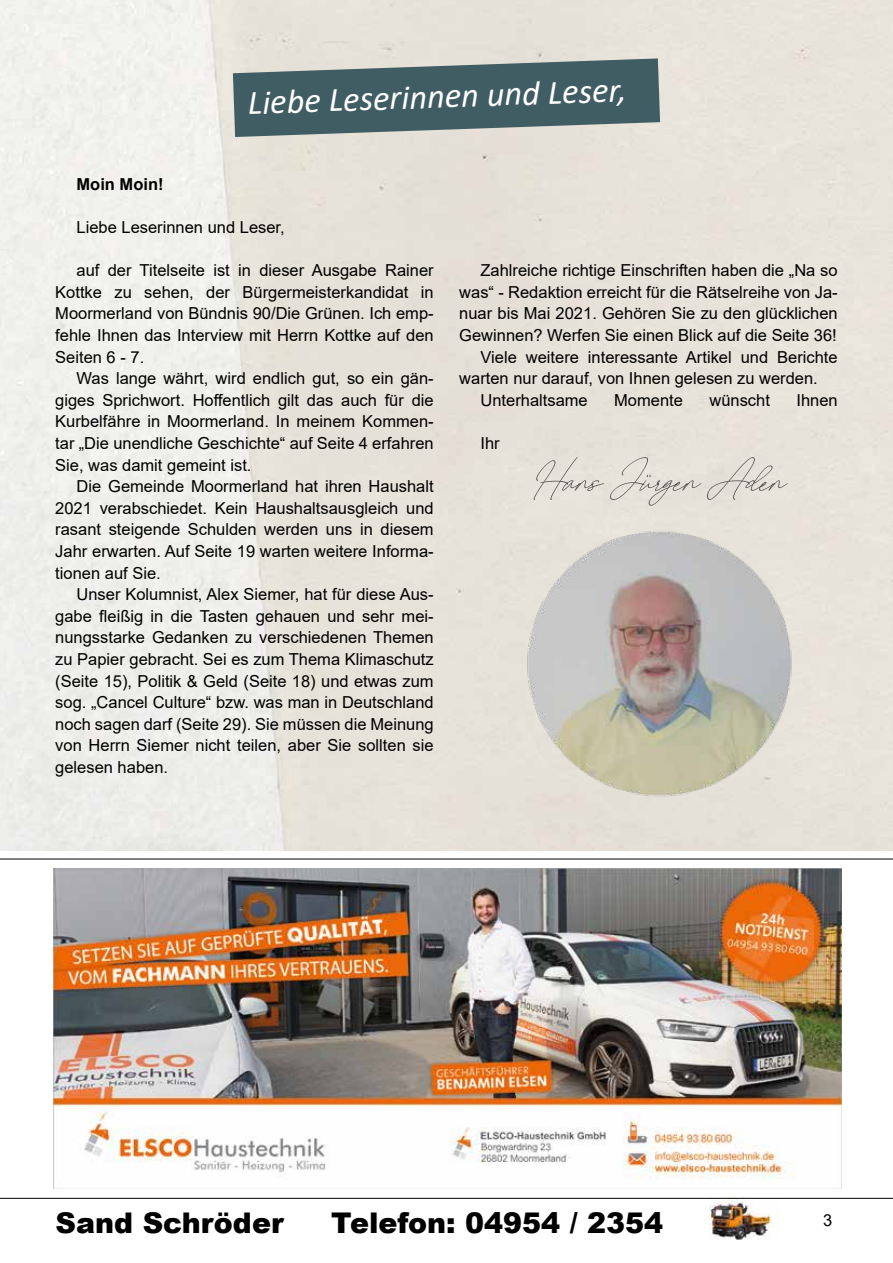
<style>
.page{position:relative;width:893px;height:1263px;background:#fff}
.page>*{position:absolute;margin:0;border:0;box-sizing:border-box;transform-origin:0 0}
.t1{font:italic 34.5px "Calibri";color:#fff}
.t2{font:900 28.5px "Arial";color:#000}
.t3{font:16.5px/21.6px "Arial";color:#000;text-align:justify}
.t4{font:700 16.5px "Arial";color:#000}
</style>
<div class="page">
<img style="left:710px;top:1196px;width:69px;height:44px">
<img style="left:0;top:0;width:893px;height:851px">
<svg style="left:233px;top:58px;width:427px;height:79px;background:#61767a"></svg>
<svg style="left:534px;top:457px;width:254px;height:49px;background:#dddad1"></svg>
<hr style="left:0;top:859px;width:893px;height:1px;background:#000">
<img style="left:53px;top:868px;width:789px;height:320px">
<hr style="left:0;top:1198px;width:893px;height:1px;background:#000">
<img style="left:519px;top:521px;width:282px;height:283px">
<h1 class="t1" style="left:247px;top:79px;width:380px;rotate:-2deg">Liebe Leserinnen und Leser,</h1>
<p class="t4" style="left:77px;top:172px;width:89px">Moin Moin!</p>
<p class="t3" style="left:77px;top:216px;width:210px">Liebe Leserinnen und Leser,</p>
<p class="t3" style="left:55px;top:260px;width:380px;text-indent:21px">auf der Titelseite ist in dieser Ausgabe Rainer Kottke zu sehen, der Bürgermeisterkandidat in Moormerland von Bündnis 90/Die Grünen. Ich emp&shy;fehle Ihnen das Interview mit Herrn Kottke auf den Seiten 6 - 7.</p>
<p class="t3" style="left:55px;top:367px;width:380px;text-indent:21px">Was lange währt, wird endlich gut, so ein gän&shy;giges Sprichwort. Hoffentlich gilt das auch für die Kurbelfähre in Moormerland. In meinem Kommen&shy;tar „Die unendliche Geschichte“ auf Seite 4 erfahren Sie, was damit gemeint ist.</p>
<p class="t3" style="left:55px;top:475px;width:380px;text-indent:21px">Die Gemeinde Moormerland hat ihren Haushalt 2021 verabschiedet. Kein Haushaltsausgleich und rasant steigende Schulden werden uns in diesem Jahr erwarten. Auf Seite 19 warten weitere Informa&shy;tionen auf Sie.</p>
<p class="t3" style="left:55px;top:583px;width:380px;text-indent:21px">Unser Kolumnist, Alex Siemer, hat für diese Aus&shy;gabe fleißig in die Tasten gehauen und sehr mei&shy;nungsstarke Gedanken zu verschiedenen Themen zu Papier gebracht. Sei es zum Thema Klimaschutz (Seite 15), Politik &amp; Geld (Seite 18) und etwas zum sog. „Cancel Culture“ bzw. was man in Deutschland noch sagen darf (Seite 29). Sie müssen die Meinung von Herrn Siemer nicht teilen, aber Sie sollten sie gelesen haben.</p>
<p class="t3" style="left:480px;top:260px;width:359px">Zahlreiche richtige Einschriften haben die „Na so</p>
<p class="t3" style="left:459px;top:281px;width:380px">was“ - Redaktion erreicht für die Rätselreihe von Ja-</p>
<p class="t3" style="left:459px;top:303px;width:380px">nuar bis Mai 2021. Gehören Sie zu den glücklichen</p>
<p class="t3" style="left:459px;top:324px;width:379px">Gewinnen? Werfen Sie einen Blick auf die Seite 36!</p>
<p class="t3" style="left:480px;top:346px;width:359px">Viele weitere interessante Artikel und Berichte</p>
<p class="t3" style="left:459px;top:368px;width:360px">warten nur darauf, von Ihnen gelesen zu werden.</p>
<p class="t3" style="left:480px;top:389px;width:109px">Unterhaltsame</p>
<p class="t3" style="left:614px;top:389px;width:70px">Momente</p>
<p class="t3" style="left:709px;top:389px;width:62px">wünscht</p>
<p class="t3" style="left:796px;top:389px;width:43px">Ihnen</p>
<p class="t3" style="left:480px;top:432px;width:21px">Ihr</p>
<h2 class="t2" style="left:56px;top:1202px;width:230px">Sand Schröder</h2>
<h2 class="t2" style="left:331px;top:1202px;width:334px">Telefon: 04954 / 2354</h2>
<p class="t3" style="left:823px;top:1209px;width:11px">3</p>
</div>
